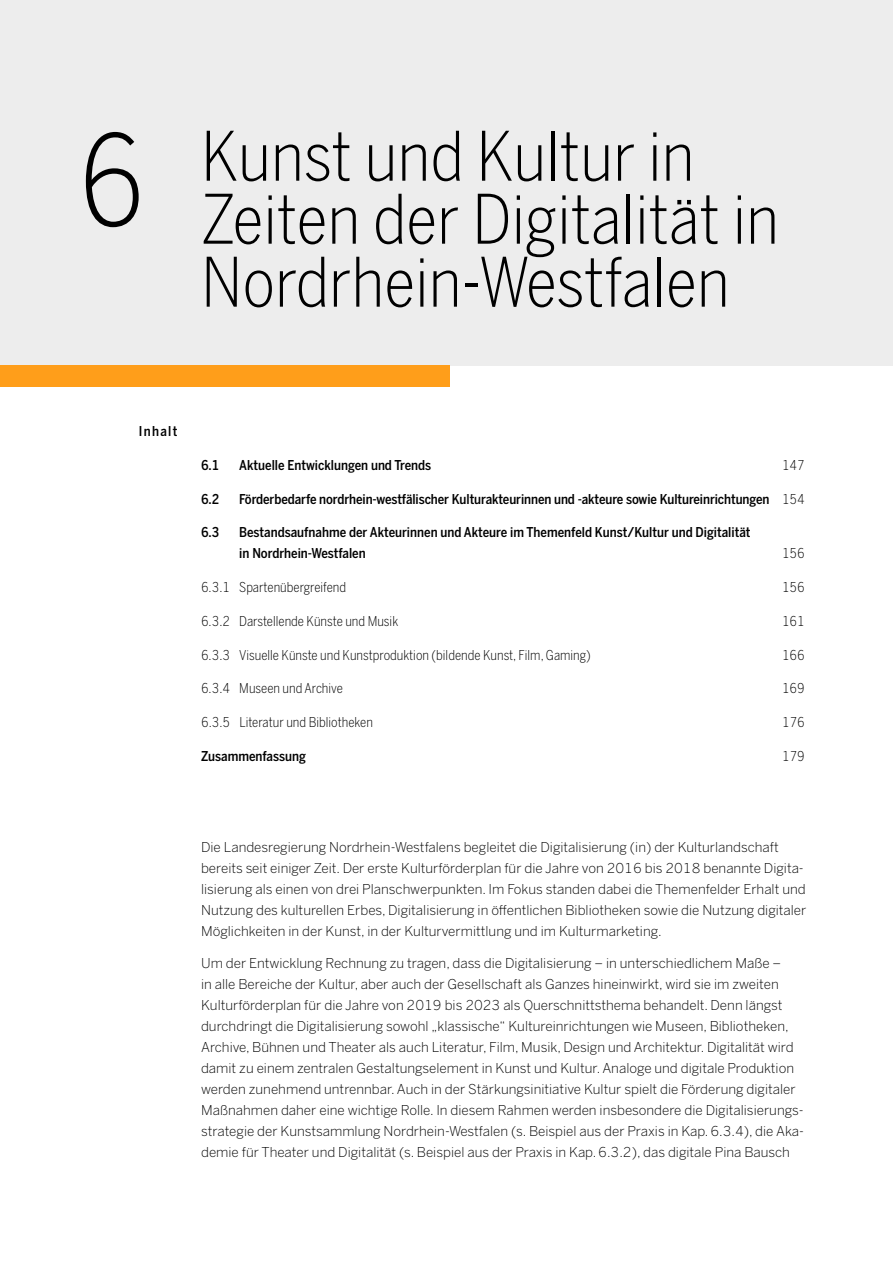
<style>
.page{position:relative;width:893px;height:1263px;background:#fff}
.page>*{position:absolute;margin:0;border:0;box-sizing:border-box;transform-origin:0 0}
.t1{font:300 67.5px/63px "Benton Sans Condensed";color:#000}
.t2{font:300 13.5px/21px "Benton Sans";color:#000}
.t3{font:500 13.5px/21px "Benton Sans Condensed";letter-spacing:-.005em;color:#000}
.t4{font:300 13.5px "Benton Sans Condensed";color:#000}
.s1{font-size:124.65px}
.s2{font-weight:300}
</style>
<div class="page">
<div style="left:0;top:0;width:893px;height:366px;background:#ededed"></div>
<div style="left:0;top:366px;width:450px;height:21px;background:#ff9e1a"></div>
<h1 class="t1" style="left:201px;top:124px;width:579px;text-indent:-124px"><span class="s1">6</span> Kunst und Kultur in<br>Zeiten der Digitalität in<br>Nordrhein-Westfalen</h1>
<p class="t3" style="left:139px;top:420px;width:40px">Inhalt</p>
<p class="t3" style="left:201px;top:454px;width:20px">6.1</p>
<p class="t3" style="left:239px;top:454px;width:194px">Aktuelle Entwicklungen und Trends</p>
<p class="t4" style="left:782px;top:457px;width:24px">147</p>
<p class="t3" style="left:201px;top:488px;width:20px">6.2</p>
<p class="t3" style="left:239px;top:488px;width:567px">Förderbedarfe nordrhein-westfälischer Kulturakteurinnen und -akteure sowie Kultureinrichtungen <span class="s2">154</span></p>
<p class="t3" style="left:201px;top:522px;width:20px">6.3</p>
<p class="t3" style="left:239px;top:522px;width:513px">Bestandsaufnahme der Akteurinnen und Akteure im Themenfeld Kunst/Kultur und Digitalität in Nordrhein-Westfalen</p>
<p class="t4" style="left:782px;top:545px;width:24px">156</p>
<p class="t4" style="left:201px;top:579px;width:147px">6.3.1 Spartenübergreifend</p>
<p class="t4" style="left:782px;top:579px;width:24px">156</p>
<p class="t4" style="left:201px;top:613px;width:199px">6.3.2 Darstellende Künste und Musik</p>
<p class="t4" style="left:782px;top:613px;width:24px">161</p>
<p class="t4" style="left:201px;top:647px;width:391px">6.3.3 Visuelle Künste und Kunstproduktion (bildende Kunst, Film, Gaming)</p>
<p class="t4" style="left:782px;top:647px;width:24px">166</p>
<p class="t4" style="left:201px;top:680px;width:143px">6.3.4 Museen und Archive</p>
<p class="t4" style="left:782px;top:680px;width:24px">169</p>
<p class="t4" style="left:201px;top:714px;width:173px">6.3.5 Literatur und Bibliotheken</p>
<p class="t4" style="left:782px;top:714px;width:24px">176</p>
<p class="t3" style="left:201px;top:745px;width:106px">Zusammenfassung</p>
<p class="t4" style="left:782px;top:748px;width:24px">179</p>
<p class="t2" style="left:201px;top:837px;width:607px">Die Landesregierung Nordrhein-Westfalens begleitet die Digitalisierung (in) der Kulturlandschaft bereits seit einiger Zeit. Der erste Kulturförderplan für die Jahre von 2016 bis 2018 benannte Digita&shy;lisierung als einen von drei Planschwerpunkten. Im Fokus standen dabei die Themenfelder Erhalt und Nutzung des kulturellen Erbes, Digitalisierung in öffentlichen Bibliotheken sowie die Nutzung digitaler Möglichkeiten in der Kunst, in der Kulturvermittlung und im Kulturmarketing.</p>
<p class="t2" style="left:201px;top:952px;width:604px">Um der Entwicklung Rechnung zu tragen, dass die Digitalisierung – in unterschiedlichem Maße –<br>in alle Bereiche der Kultur, aber auch der Gesellschaft als Ganzes hineinwirkt, wird sie im zweiten Kulturförderplan für die Jahre von 2019 bis 2023 als Querschnittsthema behandelt. Denn längst durchdringt die Digitalisierung sowohl „klassische“ Kultureinrichtungen wie Museen, Bibliotheken, Archive, Bühnen und Theater als auch Literatur, Film, Musik, Design und Architektur. Digitalität wird damit zu einem zentralen Gestaltungselement in Kunst und Kultur. Analoge und digitale Produktion werden zunehmend untrennbar. Auch in der Stärkungsinitiative Kultur spielt die Förderung digitaler Maßnahmen daher eine wichtige Rolle. In diesem Rahmen werden insbesondere die Digitalisierungs&shy;strategie der Kunstsammlung Nordrhein-Westfalen (s. Beispiel aus der Praxis in Kap.6.3.4), die Aka&shy;demie für Theater und Digitalität (s. Beispiel aus der Praxis in Kap.6.3.2), das digitale Pina Bausch</p>
</div>
